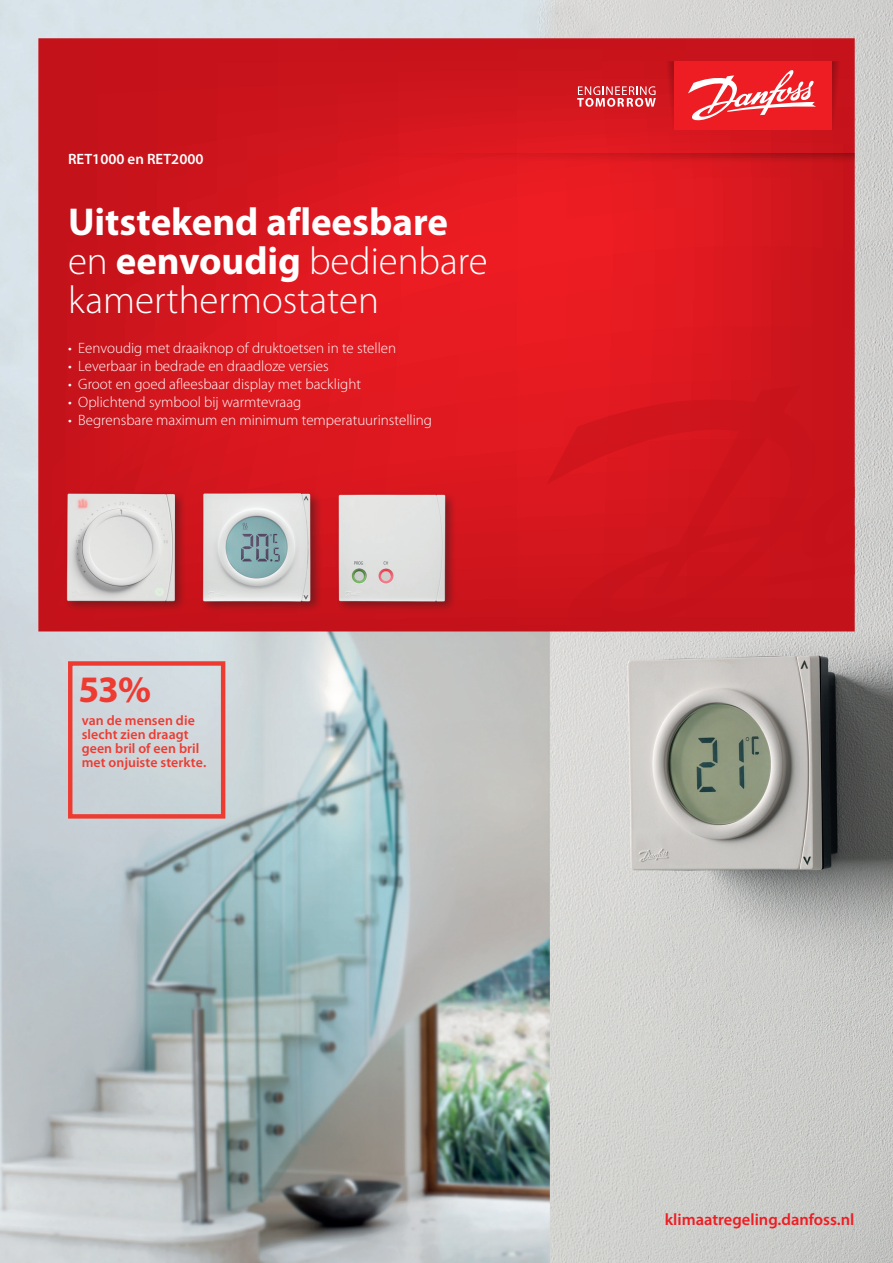
<style>
.page{position:relative;width:893px;height:1263px;background:#fff}
.page>*{position:absolute;margin:0;border:0;box-sizing:border-box;transform-origin:0 0}
.t1{font:700 39px/39px "Myriad Pro";color:#fff}
.t2{font:700 37.5px "Myriad Pro";color:#ee3b32}
.t3{font:600 16.5px "Myriad Pro";color:#ee1d23}
.t4{font:300 15px "Myriad Pro";color:#fff}
.t5{font:600 15px "Myriad Pro";color:#fff}
.t6{font:600 13.8px/13.8px "Myriad Pro";letter-spacing:.005em;color:#ee3b32}
.s1{font-weight:300}
</style>
<div class="page">
<img style="left:0;top:0;width:893px;height:1263px">
<svg style="left:38px;top:38px;width:817px;height:593px;background:#d5161e"></svg>
<svg style="left:546px;top:370px;width:308px;height:261px;background:#ce141c"></svg>
<svg style="left:832px;top:61px;width:12px;height:69px"></svg>
<svg style="left:358px;top:153px;width:497px;height:13px;background:#d3171e"></svg>
<div style="left:674px;top:61px;width:158px;height:69px;background:#ee1d23"></div>
<svg style="left:577px;top:61px;width:97px;height:69px;background:#d32930"></svg>
<svg style="left:688px;top:70px;width:128px;height:51px"></svg>
<div style="left:68px;top:661px;width:157px;height:158px;border:4px solid #ee3b32"></div>
<div style="left:199px;top:490px;width:124px;height:123px;background:#231f20;opacity:.5"></div>
<img style="left:192px;top:485px;width:128px;height:125px">
<div style="left:335px;top:491px;width:122px;height:122px;background:#231f20;opacity:.5"></div>
<img style="left:331px;top:488px;width:121px;height:118px">
<div style="left:63px;top:490px;width:123px;height:123px;background:#231f20;opacity:.5"></div>
<img style="left:61px;top:489px;width:117px;height:117px">
<p class="t5" style="left:68px;top:151px;width:137px">RET1000 en RET2000</p>
<h1 class="t1" style="left:68px;top:202px;width:421px">Uitstekend afleesbare <span class="s1">en</span> eenvoudig <span class="s1">bedienbare kamerthermostaten</span></h1>
<p class="t4" style="left:68px;top:339px;width:330px">• Eenvoudig met draaiknop of druktoetsen in te stellen</p>
<p class="t4" style="left:68px;top:357px;width:262px">• Leverbaar in bedrade en draadloze versies</p>
<p class="t4" style="left:68px;top:375px;width:294px">• Groot en goed afleesbaar display met backlight</p>
<p class="t4" style="left:68px;top:393px;width:235px">• Oplichtend symbool bij warmtevraag</p>
<p class="t4" style="left:68px;top:411px;width:366px">• Begrensbare maximum en minimum temperatuurinstelling</p>
<h2 class="t2" style="left:78px;top:668px;width:74px">53%</h2>
<p class="t6" style="left:82px;top:714px;width:126px">van de mensen die slecht zien draagt geen bril of een bril met onjuiste sterkte.</p>
<p class="t3" style="left:665px;top:1210px;width:191px">klimaatregeling.danfoss.nl</p>
</div>
